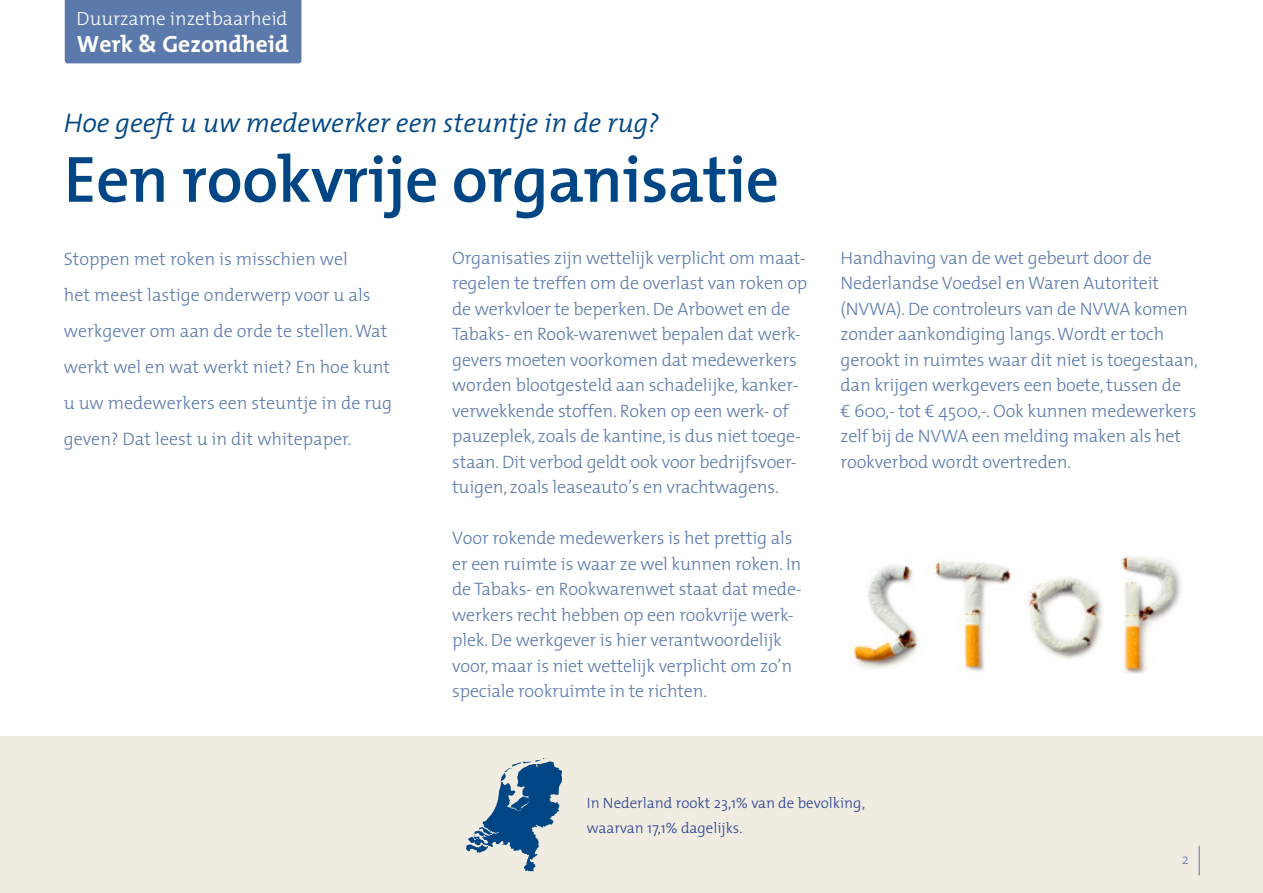
<style>
.page{position:relative;width:1263px;height:893px;background:#fff}
.page>*{position:absolute;margin:0;border:0;box-sizing:border-box;transform-origin:0 0}
.t1{font:600 66px "The Mix";letter-spacing:-.01em;color:#004684}
.t2{font:italic 300 27px "The Mix";color:#004684}
.t3{font:700 23.55px "The Mix";color:#fff}
.t4{font:300 19.2px "The Mix";color:#fff}
.brood{font:300 18px/25.5px "The Mix";letter-spacing:-.01em;color:#5b79ab}
.inleiding{font:300 18px/36px "The Mix";color:#5b79ab}
.weetjes{font:300 15px/25.5px "The Mix";color:#253f8e}
.t5{font:300 14.25px "The Mix";color:#5b79ab}
</style>
<div class="page">
<div style="left:0;top:737px;width:1263px;height:156px;background:#f1ece2"></div>
<svg style="left:1199px;top:846px;width:1px;height:29px"></svg>
<div style="left:65px;top:0;width:236px;height:63px;background:#5b79ab"></div>
<img style="left:853px;top:556px;width:328px;height:117px">
<svg style="left:466px;top:758px;width:96px;height:114px"></svg>
<p class="t4" style="left:77px;top:3px;width:212px">Duurzame inzetbaarheid</p>
<h3 class="t3" style="left:77px;top:24px;width:213px">Werk &amp; Gezondheid</h3>
<p class="t2" style="left:64px;top:100px;width:597px">Hoe geeft u uw medewerker een steuntje in de rug?</p>
<p class="t1" style="left:64px;top:124px;width:717px">Een rookvrije organisatie</p>
<p class="inleiding" style="left:64px;top:240px;width:330px">Stoppen met roken is misschien wel<br>het meest lastige onderwerp voor u als werkgever om aan de orde te stellen. Wat werkt wel en wat werkt niet? En hoe kunt u uw medewerkers een steuntje in de rug geven? Dat leest u in dit whitepaper.</p>
<p class="brood" style="left:840px;top:244px;width:359px">Handhaving van de wet gebeurt door de Nederlandse Voedsel en Waren Autoriteit (NVWA). De controleurs van de NVWA komen zonder aankondiging langs. Wordt er toch gerookt in ruimtes waar dit niet is toegestaan, dan krijgen werkgevers een boete, tussen de<br>€ 600,- tot € 4500,-. Ook kunnen medewerkers zelf bij de NVWA een melding maken als het rookverbod wordt overtreden.</p>
<p class="brood" style="left:452px;top:244px;width:357px">Organisaties zijn wettelijk verplicht om maat&shy;regelen te treffen om de overlast van roken op de werkvloer te beperken. De Arbowet en de Tabaks- en Rook-warenwet bepalen dat werk&shy;gevers moeten voorkomen dat medewerkers worden blootgesteld aan schadelijke, kanker&shy;verwekkende stoffen. Roken op een werk- of pauzeplek, zoals de kantine, is dus niet toege&shy;staan. Dit verbod geldt ook voor bedrijfsvoer&shy;tuigen, zoals leaseauto’s en vrachtwagens.</p>
<p class="brood" style="left:452px;top:525px;width:351px">Voor rokende medewerkers is het prettig als er een ruimte is waar ze wel kunnen roken. In de Tabaks- en Rookwarenwet staat dat mede&shy;werkers recht hebben op een rookvrije werk&shy;plek. De werkgever is hier verantwoordelijk voor, maar is niet wettelijk verplicht om zo’n speciale rookruimte in te richten.</p>
<p class="weetjes" style="left:587px;top:789px;width:280px">In Nederland rookt 23,1% van de bevolking, waarvan 17,1% dagelijks.</p>
<p class="t5" style="left:1182px;top:848px;width:8px">2</p>
</div>
